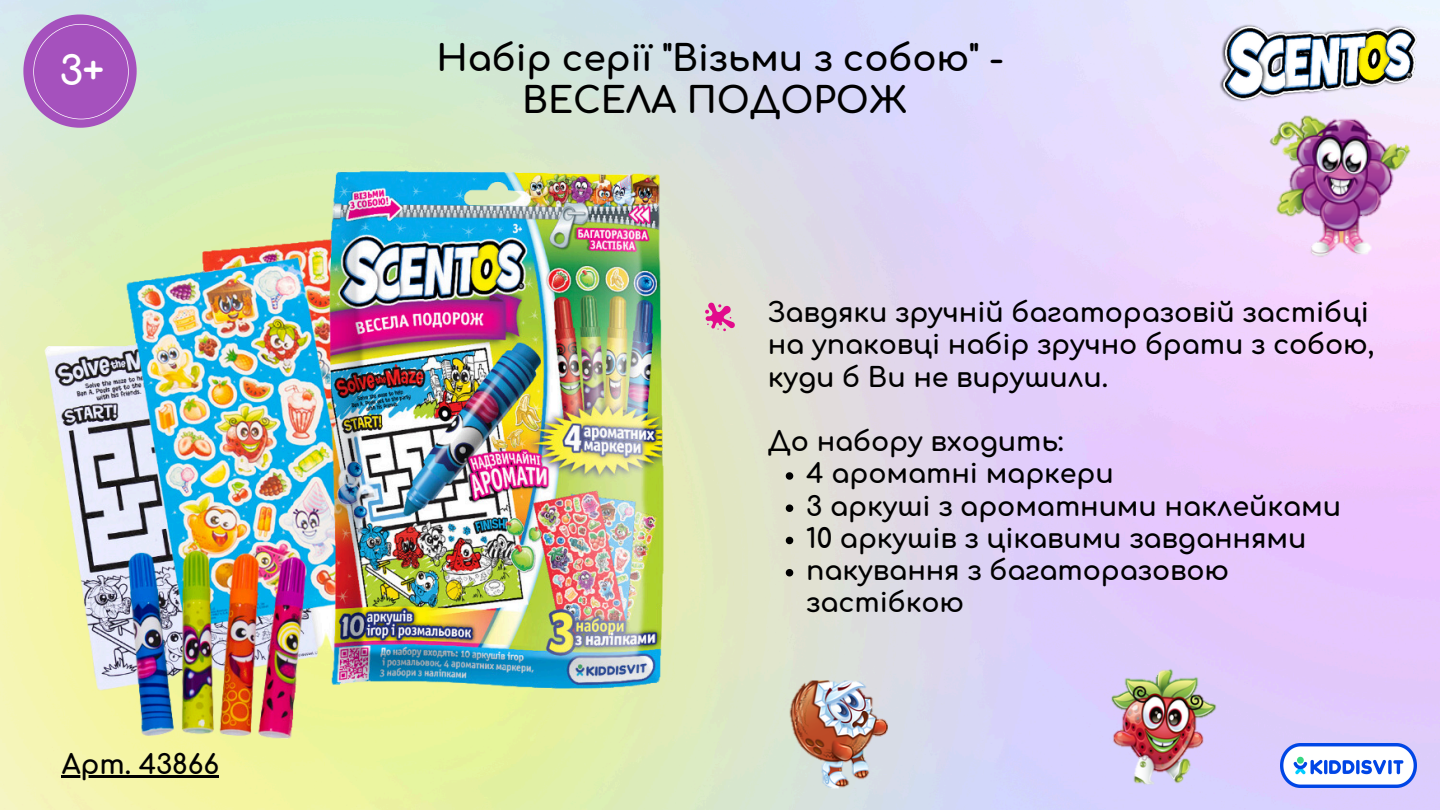
<style>
.page{position:relative;width:1440px;height:810px;background:#fff}
.page>*{position:absolute;margin:0;border:0;box-sizing:border-box;transform-origin:0 0}
.t1{font:700 39.9px "Comfortaa";color:#fff}
.t2{font:700 36px/42.8px "Comfortaa";letter-spacing:-.005em;color:#000;text-align:center}
.t3{font:700 27px/32.2px "Comfortaa";letter-spacing:-.005em;color:#000}
</style>
<div class="page">
<img style="left:0;top:0;width:1440px;height:810px">
<img style="left:38px;top:169px;width:647px;height:575px">
<svg style="left:786px;top:472px;width:7px;height:8px"></svg>
<svg style="left:786px;top:504px;width:7px;height:8px"></svg>
<svg style="left:786px;top:537px;width:7px;height:7px"></svg>
<svg style="left:786px;top:569px;width:7px;height:7px"></svg>
<svg style="left:23px;top:14px;width:114px;height:114px;background:#b176c5"></svg>
<img style="left:1190px;top:7px;width:250px;height:108px">
<hr style="left:62px;top:775px;width:157px;height:2px;background:#000">
<img style="left:1103px;top:657px;width:116px;height:138px">
<img style="left:785px;top:676px;width:111px;height:118px">
<img style="left:1262px;top:114px;width:156px;height:153px">
<svg style="left:705px;top:302px;width:30px;height:29px"></svg>
<img style="left:1280px;top:744px;width:136px;height:44px">
<p class="t1" style="left:60px;top:49px;width:46px">3+</p>
<h2 class="t3" style="left:62px;top:749px;width:159px">Арт. 43866</h2>
<p class="t2" style="left:437px;top:37px;width:568px">Набір серії "Візьми з собою" -<br>ВЕСЕЛА ПОДОРОЖ</p>
<p class="t3" style="left:768px;top:297px;width:608px">Завдяки зручній багаторазовій застібці на упаковці набір зручно брати з собою, куди б Ви не вирушили.</p>
<p class="t3" style="left:768px;top:426px;width:297px">До набору входить:</p>
<h1 class="t3" style="left:806px;top:459px;width:309px">4 ароматні маркери</h1>
<h1 class="t3" style="left:806px;top:491px;width:536px">3 аркуші з ароматними наклейками</h1>
<p class="t3" style="left:806px;top:523px;width:502px">10 аркушів з цікавими завданнями</p>
<p class="t3" style="left:806px;top:555px;width:425px">пакування з багаторазовою застібкою</p>
</div>
